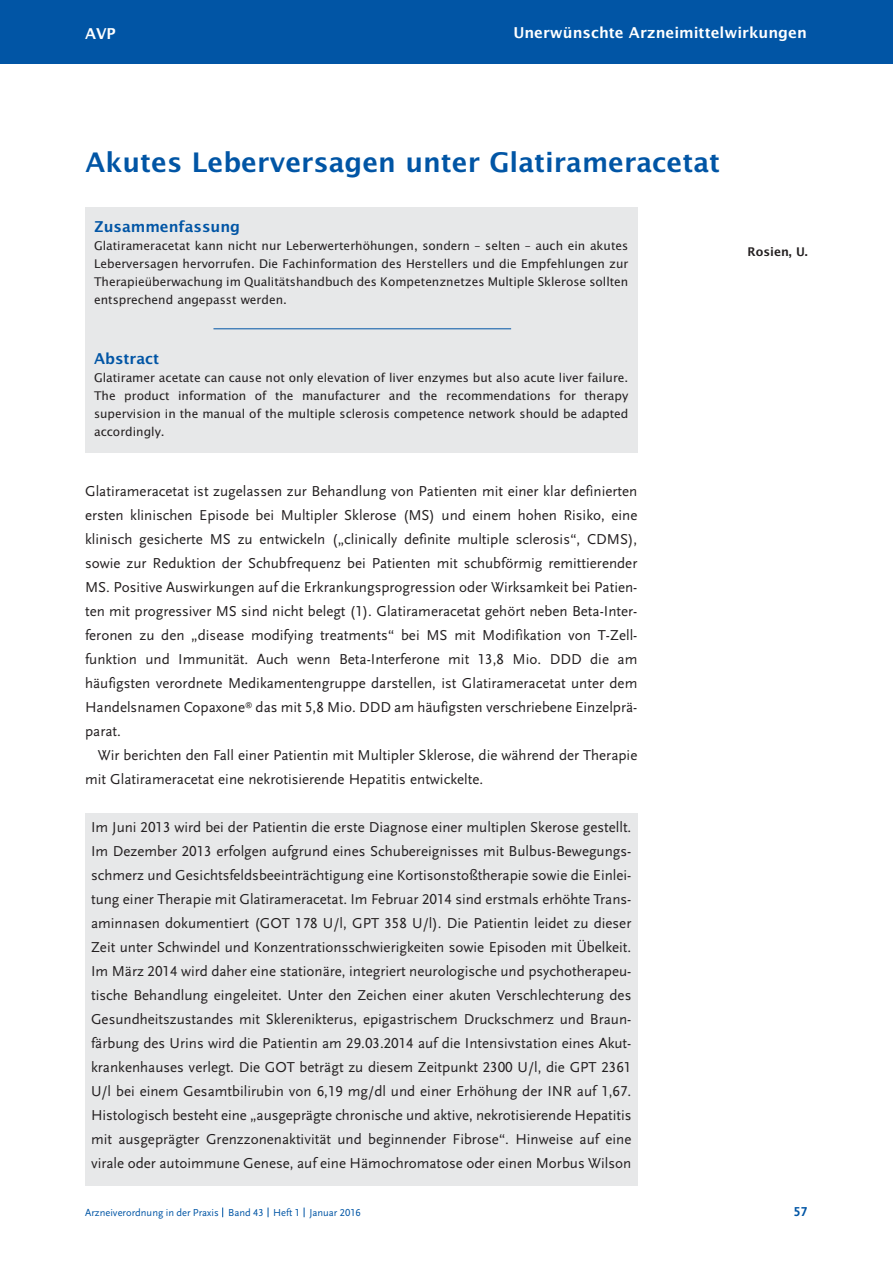
<style>
.page{position:relative;width:893px;height:1263px;background:#fff}
.page>*{position:absolute;margin:0;border:0;box-sizing:border-box;transform-origin:0 0}
.t1{font:600 27px "Lucida Sans";color:#0155a5}
.t2{font:15px/24px "Scala Sans LF";color:#231f20;text-align:justify}
.t3{font:600 15px "Lucida Sans";color:#fff}
.t4{font:600 15px "Lucida Sans";color:#0155a5}
.t5{font:700 13.5px "Scala Sans LF";color:#0155a5}
.t6{font:12px/18px "Lucida Sans";color:#231f20;text-align:justify}
.t7{font:600 12px "Lucida Sans";color:#231f20}
.t8{font:10.5px "Scala Sans LF";color:#0155a5}
</style>
<div class="page">
<div style="left:0;top:0;width:892px;height:64px;background:#0155a5"></div>
<div style="left:85px;top:207px;width:552px;height:245px;background:#e7e8e9"></div>
<hr style="left:213px;top:328px;width:298px;height:1px;background:#0155a5">
<div style="left:85px;top:812px;width:552px;height:373px;background:#e7e8e9"></div>
<p class="t3" style="left:85px;top:25px;width:32px">AVP</p>
<p class="t3" style="left:513px;top:24px;width:295px">Unerwünschte Arzneimittelwirkungen</p>
<h1 class="t1" style="left:86px;top:147px;width:636px">Akutes Leberversagen unter Glatirameracetat</h1>
<p class="t4" style="left:94px;top:218px;width:148px">Zusammenfassung</p>
<p class="t6" style="left:94px;top:237px;width:536px">Glatirameracetat kann nicht nur Leberwerterhöhungen, sondern – selten – auch ein akutes Leberversagen hervorrufen. Die Fachinformation des Herstellers und die Empfehlungen zur Therapieüberwachung im Qualitätshandbuch des Kompetenznetzes Multiple Sklerose sollten entsprechend angepasst werden.</p>
<p class="t4" style="left:94px;top:350px;width:67px">Abstract</p>
<p class="t6" style="left:94px;top:369px;width:536px">Glatiramer acetate can cause not only elevation of liver enzymes but also acute liver failure.<br>The product information of the manufacturer and the recommendations for therapy supervision in the manual of the multiple sclerosis competence network should be adapted accordingly.</p>
<p class="t2" style="left:85px;top:479px;width:554px">Glatirameracetat ist zugelassen zur Behandlung von Patienten mit einer klar definierten ersten klinischen Episode bei Multipler Sklerose (MS) und einem hohen Risiko, eine klinisch gesicherte MS zu entwickeln („clinically definite multiple sclerosis“, CDMS), sowie zur Reduktion der Schubfrequenz bei Patienten mit schubförmig remittierender MS. Positive Auswirkungen auf die Erkrankungsprogression oder Wirksamkeit bei Patien&shy;ten mit progressiver MS sind nicht belegt (1). Glatirameracetat gehört neben Beta-Inter&shy;feronen zu den „disease modifying treatments“ bei MS mit Modifikation von T-Zell&shy;funktion und Immunität. Auch wenn Beta-Interferone mit 13,8 Mio. DDD die am häufigsten verordnete Medikamentengruppe darstellen, ist Glatirameracetat unter dem Handelsnamen Copaxone<sup>®</sup> das mit 5,8 Mio. DDD am häufigsten verschriebene Einzelprä&shy;parat.</p>
<p class="t2" style="left:85px;top:743px;width:554px;text-indent:13px">Wir berichten den Fall einer Patientin mit Multipler Sklerose, die während der Therapie mit Glatirameracetat eine nekrotisierende Hepatitis entwickelte.</p>
<p class="t2" style="left:91px;top:815px;width:542px">Im Juni 2013 wird bei der Patientin die erste Diagnose einer multiplen Skerose gestellt.<br>Im Dezember 2013 erfolgen aufgrund eines Schubereignisses mit Bulbus-Bewegungs&shy;schmerz und Gesichtsfeldsbeeinträchtigung eine Kortisonstoßtherapie sowie die Einlei&shy;tung einer Therapie mit Glatirameracetat. Im Februar 2014 sind erstmals erhöhte Trans&shy;aminnasen dokumentiert (GOT 178 U/l, GPT 358 U/l). Die Patientin leidet zu dieser Zeit unter Schwindel und Konzentrationsschwierigkeiten sowie Episoden mit Übelkeit.<br>Im März 2014 wird daher eine stationäre, integriert neurologische und psychotherapeu&shy;tische Behandlung eingeleitet. Unter den Zeichen einer akuten Verschlechterung des Gesundheitszustandes mit Sklerenikterus, epigastrischem Druckschmerz und Braun&shy;färbung des Urins wird die Patientin am 29.03.2014 auf die Intensivstation eines Akut&shy;krankenhauses verlegt. Die GOT beträgt zu diesem Zeitpunkt 2300 U/l, die GPT 2361<br>U/l bei einem Gesamtbilirubin von 6,19 mg/dl und einer Erhöhung der INR auf 1,67.<br>Histologisch besteht eine „ausgeprägte chronische und aktive, nekrotisierende Hepatitis mit ausgeprägter Grenzzonenaktivität und beginnender Fibrose“. Hinweise auf eine virale oder autoimmune Genese, auf eine Hämochromatose oder einen Morbus Wilson</p>
<p class="t8" style="left:85px;top:1207px;width:277px">Arzneiverordnung in der Praxis Band 43 Heft 1 Januar 2016</p>
<p class="t7" style="left:747px;top:245px;width:62px">Rosien, U.</p>
<p class="t5" style="left:794px;top:1204px;width:15px">57</p>
</div>
